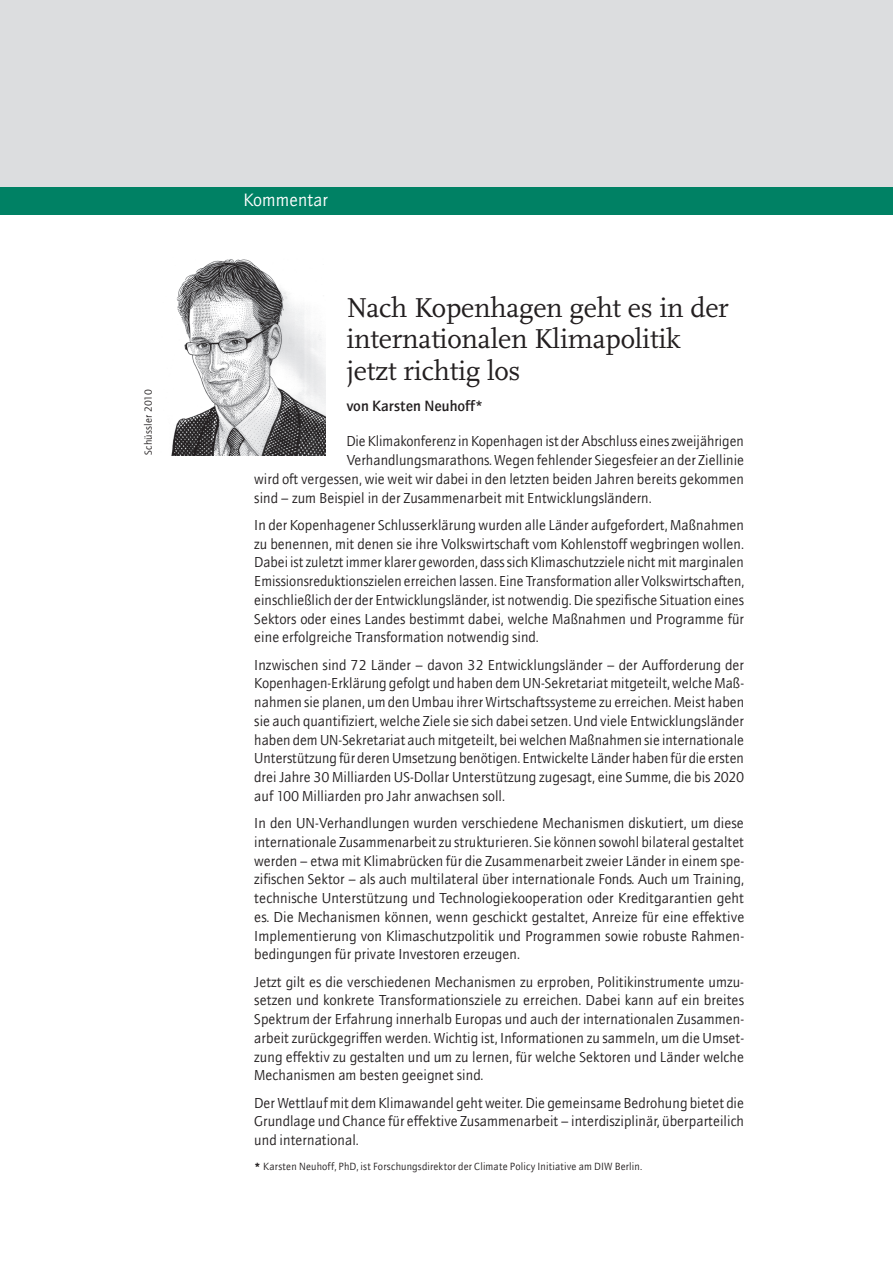
<style>
.page{position:relative;width:893px;height:1263px;background:#fff}
.page>*{position:absolute;margin:0;border:0;box-sizing:border-box;transform-origin:0 0}
.t1{font:28.5px/31.5px "Scala";letter-spacing:-.01em;color:#231f20}
.t2{font:18px "AT Quay Sans";color:#fff}
.t3{font:500 15px "AT Quay Sans";color:#231f20}
.t4{font:14.55px/18.8px "AT Quay Sans";color:#231f20;text-align:justify}
.t5{font:10.5px "AT Quay Sans";letter-spacing:.015em;color:#231f20}
.s1{font-weight:900}
</style>
<div class="page">
<div style="left:0;top:0;width:893px;height:189px;background:#dcdddf"></div>
<div style="left:0;top:187px;width:893px;height:27px;background:#008164"></div>
<img style="left:171px;top:259px;width:154px;height:196px">
<p class="t5" style="left:142px;top:455px;width:67px;rotate:-90deg">Schüssler 2010</p>
<p class="t2" style="left:243px;top:189px;width:86px">Kommentar</p>
<h1 class="t1" style="left:346px;top:292px;width:384px">Nach Kopenhagen geht es in der internationalen Klimapolitik jetzt richtig los</h1>
<p class="t3" style="left:346px;top:396px;width:138px">von Karsten Neuhoff*</p>
<p class="t4" style="left:346px;top:432px;width:399px">Die Klimakonferenz in Kopenhagen ist der Abschluss eines zweijährigen</p>
<p class="t4" style="left:346px;top:451px;width:399px">Verhandlungsmarathons. Wegen fehlender Siegesfeier an der Ziellinie</p>
<p class="t4" style="left:254px;top:469px;width:491px">wird oft vergessen, wie weit wir dabei in den letzten beiden Jahren bereits gekommen</p>
<p class="t4" style="left:254px;top:488px;width:399px">sind – zum Beispiel in der Zusammenarbeit mit Entwicklungsländern.</p>
<p class="t4" style="left:254px;top:515px;width:491px">In der Kopenhagener Schlusserklärung wurden alle Länder aufgefordert, Maßnahmen zu benennen, mit denen sie ihre Volkswirtschaft vom Kohlenstoff wegbringen wollen.<br>Dabei ist zuletzt immer klarer geworden, dass sich Klimaschutzziele nicht mit marginalen Emissionsreduktionszielen erreichen lassen. Eine Transformation aller Volkswirtschaften, einschließlich der der Entwicklungsländer, ist notwendig. Die spezifische Situation eines Sektors oder eines Landes bestimmt dabei, welche Maßnahmen und Programme für eine erfolgreiche Transformation notwendig sind.</p>
<p class="t4" style="left:254px;top:655px;width:492px">Inzwischen sind 72 Länder – davon 32 Entwicklungsländer – der Aufforderung der Kopenhagen-Erklärung gefolgt und haben dem UN-Sekretariat mitgeteilt, welche Maß&shy;nahmen sie planen, um den Umbau ihrer Wirtschaftssysteme zu erreichen. Meist haben sie auch quantifiziert, welche Ziele sie sich dabei setzen. Und viele Entwicklungsländer haben dem UN-Sekretariat auch mitgeteilt, bei welchen Maßnahmen sie internationale Unterstützung für deren Umsetzung benötigen. Entwickelte Länder haben für die ersten drei Jahre 30 Milliarden US-Dollar Unterstützung zugesagt, eine Summe, die bis 2020 auf 100 Milliarden pro Jahr anwachsen soll.</p>
<p class="t4" style="left:254px;top:814px;width:492px">In den UN-Verhandlungen wurden verschiedene Mechanismen diskutiert, um diese internationale Zusammenarbeit zu strukturieren. Sie können sowohl bilateral gestaltet werden – etwa mit Klimabrücken für die Zusammenarbeit zweier Länder in einem spe&shy;zifischen Sektor – als auch multilateral über internationale Fonds. Auch um Training, technische Unterstützung und Technologiekooperation oder Kreditgarantien geht es. Die Mechanismen können, wenn geschickt gestaltet, Anreize für eine effektive Implementierung von Klimaschutzpolitik und Programmen sowie robuste Rahmen&shy;bedingungen für private Investoren erzeugen.</p>
<p class="t4" style="left:254px;top:972px;width:491px">Jetzt gilt es die verschiedenen Mechanismen zu erproben, Politikinstrumente umzu&shy;setzen und konkrete Transformationsziele zu erreichen. Dabei kann auf ein breites Spektrum der Erfahrung innerhalb Europas und auch der internationalen Zusammen&shy;arbeit zurückgegriffen werden. Wichtig ist, Informationen zu sammeln, um die Umset&shy;zung effektiv zu gestalten und um zu lernen, für welche Sektoren und Länder welche Mechanismen am besten geeignet sind.</p>
<p class="t4" style="left:254px;top:1093px;width:491px">Der Wettlauf mit dem Klimawandel geht weiter. Die gemeinsame Bedrohung bietet die Grundlage und Chance für effektive Zusammenarbeit – interdisziplinär, überparteilich und international.</p>
<p class="t5" style="left:254px;top:1160px;width:389px"><span class="s1">*</span> Karsten Neuhoff, PhD, ist Forschungsdirektor der Climate Policy Initiative am DIW Berlin.</p>
</div>
